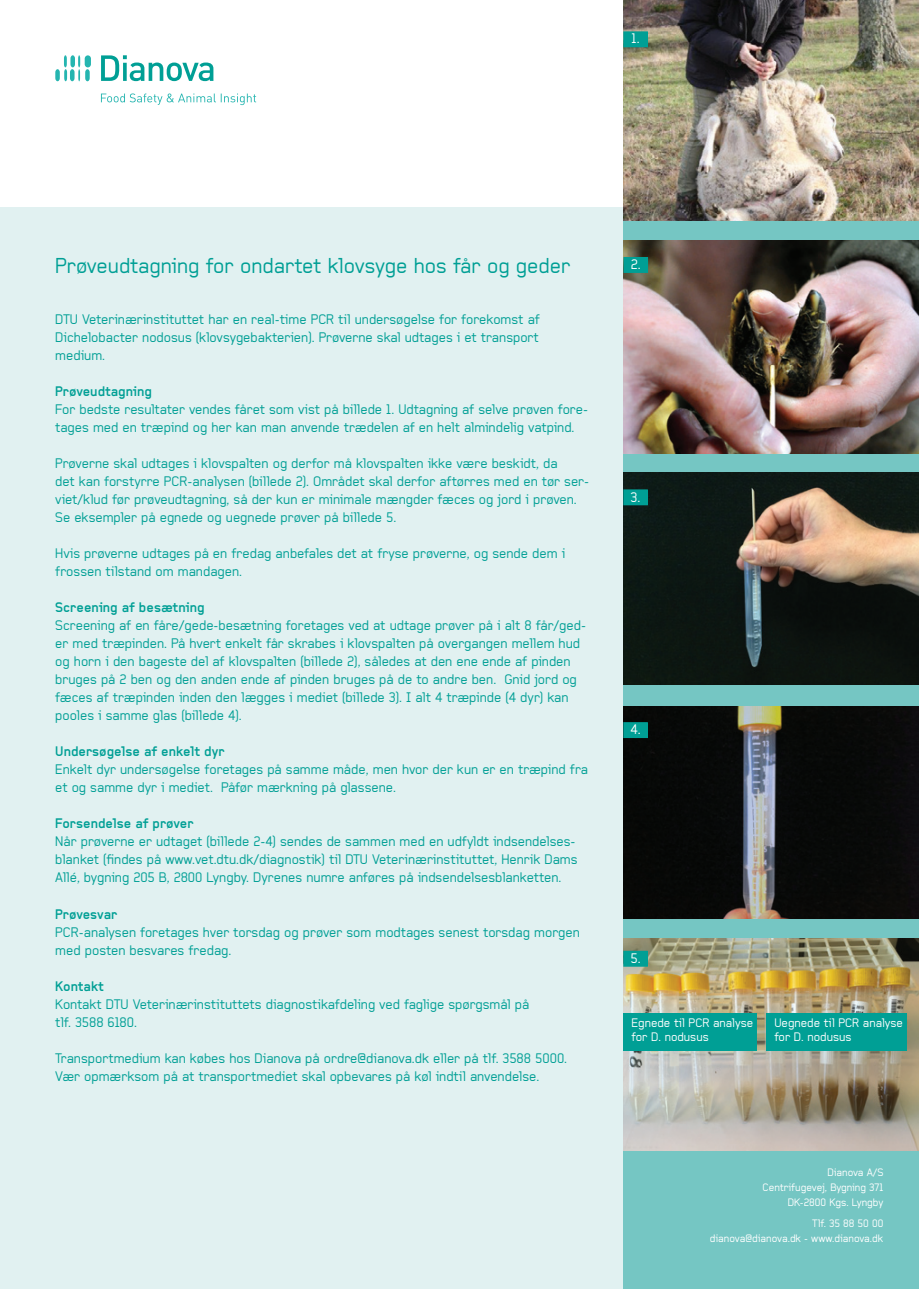
<style>
.page{position:relative;width:919px;height:1289px;background:#fff}
.page>*{position:absolute;margin:0;border:0;box-sizing:border-box;transform-origin:0 0}
.t1{font:21px "Baksheesh";color:#009f95}
.t2{font:13.5px/18px "Baksheesh";color:#009f95}
.t3{font:700 13.5px "Baksheesh";color:#009f95}
.t4{font:13.5px "Baksheesh";color:#fff}
.t5{font:12px/13.5px "Baksheesh";color:#fff}
.t6{font:10.5px/15px "Baksheesh";color:#fff;text-align:right}
</style>
<div class="page">
<div style="left:0;top:207px;width:918px;height:1081px;background:#e1f1f1"></div>
<div style="left:623px;top:0;width:295px;height:1288px;background:#75c6c3"></div>
<svg style="left:101px;top:55px;width:112px;height:26px"></svg>
<svg style="left:101px;top:93px;width:155px;height:12px"></svg>
<svg style="left:55px;top:55px;width:35px;height:26px"></svg>
<img style="left:623px;top:241px;width:295px;height:212px">
<img style="left:623px;top:0;width:295px;height:221px">
<div style="left:624px;top:32px;width:23px;height:15px;background:#009f95"></div>
<div style="left:623px;top:31px;width:24px;height:16px;border:2px solid #009f95"></div>
<img style="left:623px;top:472px;width:295px;height:213px">
<div style="left:624px;top:490px;width:23px;height:14px;background:#009f95"></div>
<div style="left:623px;top:489px;width:24px;height:16px;border:2px solid #009f95"></div>
<img style="left:623px;top:938px;width:295px;height:212px">
<div style="left:623px;top:1013px;width:133px;height:37px;background:#009f95"></div>
<div style="left:765px;top:1013px;width:141px;height:37px;background:#009f95"></div>
<img style="left:623px;top:706px;width:295px;height:212px">
<div style="left:624px;top:258px;width:23px;height:14px;background:#009f95"></div>
<div style="left:623px;top:257px;width:25px;height:16px;border:2px solid #009f95"></div>
<div style="left:624px;top:723px;width:23px;height:14px;background:#009f95"></div>
<div style="left:623px;top:722px;width:24px;height:16px;border:2px solid #009f95"></div>
<div style="left:624px;top:951px;width:23px;height:14px;background:#009f95"></div>
<div style="left:623px;top:950px;width:24px;height:16px;border:2px solid #009f95"></div>
<p class="t4" style="left:631px;top:31px;width:10px">1.</p>
<h1 class="t1" style="left:55px;top:253px;width:516px">Prøveudtagning for ondartet klovsyge hos får og geder</h1>
<p class="t2" style="left:55px;top:310px;width:486px;text-align:justify">DTU Veterinærinstituttet har en real-time PCR til undersøgelse for forekomst af Dichelobacter nodosus (klovsygebakterien). Prøverne skal udtages i et transport medium.</p>
<p class="t3" style="left:55px;top:383px;width:98px">Prøveudtagning</p>
<p class="t2" style="left:55px;top:400px;width:534px">For bedste resultater vendes fåret som vist på billede 1. Udtagning af selve prøven fore&shy;tages med en træpind og her kan man anvende trædelen af en helt almindelig vatpind.</p>
<p class="t2" style="left:55px;top:454px;width:535px">Prøverne skal udtages i klovspalten og derfor må klovspalten ikke være beskidt, da<br>det kan forstyrre PCR-analysen (billede 2). Området skal derfor aftørres med en tør ser&shy;viet/klud før prøveudtagning, så der kun er minimale mængder fæces og jord i prøven.<br>Se eksempler på egnede og uegnede prøver på billede 5.</p>
<p class="t2" style="left:55px;top:544px;width:511px">Hvis prøverne udtages på en fredag anbefales det at fryse prøverne, og sende dem i frossen tilstand om mandagen.</p>
<p class="t3" style="left:55px;top:599px;width:151px">Screening af besætning</p>
<p class="t2" style="left:55px;top:616px;width:532px">Screening af en fåre/gede-besætning foretages ved at udtage prøver på i alt 8 får/ged&shy;er med træpinden. På hvert enkelt får skrabes i klovspalten på overgangen mellem hud og horn i den bageste del af klovspalten (billede 2), således at den ene ende af pinden bruges på 2 ben og den anden ende af pinden bruges på de to andre ben. Gnid jord og fæces af træpinden inden den lægges i mediet (billede 3). I alt 4 træpinde (4 dyr) kan pooles i samme glas (billede 4).</p>
<p class="t3" style="left:55px;top:743px;width:171px">Undersøgelse af enkelt dyr</p>
<p class="t2" style="left:55px;top:760px;width:534px">Enkelt dyr undersøgelse foretages på samme måde, men hvor der kun er en træpind fra et og samme dyr i mediet. Påfør mærkning på glassene.</p>
<p class="t3" style="left:55px;top:815px;width:140px">Forsendelse af prøver</p>
<p class="t2" style="left:55px;top:832px;width:524px">Når prøverne er udtaget (billede 2-4) sendes de sammen med en udfyldt indsendelses&shy;blanket (findes på www.vet.dtu.dk/diagnostik) til DTU Veterinærinstituttet, Henrik Dams<br>Allé, bygning 205 B, 2800 Lyngby. Dyrenes numre anføres på indsendelsesblanketten.</p>
<p class="t3" style="left:55px;top:905px;width:64px">Prøvesvar</p>
<p class="t2" style="left:55px;top:922px;width:526px">PCR-analysen foretages hver torsdag og prøver som modtages senest torsdag morgen med posten besvares fredag.</p>
<p class="t3" style="left:55px;top:977px;width:50px">Kontakt</p>
<p class="t2" style="left:55px;top:994px;width:475px">Kontakt DTU Veterinærinstituttets diagnostikafdeling ved faglige spørgsmål på tlf. 3588 6180.</p>
<p class="t2" style="left:55px;top:1048px;width:513px">Transportmedium kan købes hos Dianova på ordre@dianova.dk eller på tlf. 3588 5000.<br>Vær opmærksom på at transportmediet skal opbevares på køl indtil anvendelse.</p>
<p class="t4" style="left:630px;top:257px;width:11px">2.</p>
<p class="t4" style="left:630px;top:489px;width:11px">3.</p>
<p class="t4" style="left:630px;top:721px;width:12px">4.</p>
<p class="t4" style="left:630px;top:950px;width:12px">5.</p>
<p class="t5" style="left:631px;top:1016px;width:123px">Egnede til PCR analyse for D. nodusus</p>
<p class="t5" style="left:774px;top:1016px;width:130px">Uegnede til PCR analyse for D. nodusus</p>
<p class="t6" style="left:762px;top:1164px;width:122px">Dianova A/S<br>Centrifugevej, Bygning 371<br>DK-2800 Kgs. Lyngby</p>
<p class="t6" style="left:709px;top:1215px;width:175px">Tlf. 35 88 50 00<br>dianova@dianova.dk - www.dianova.dk</p>
</div>
